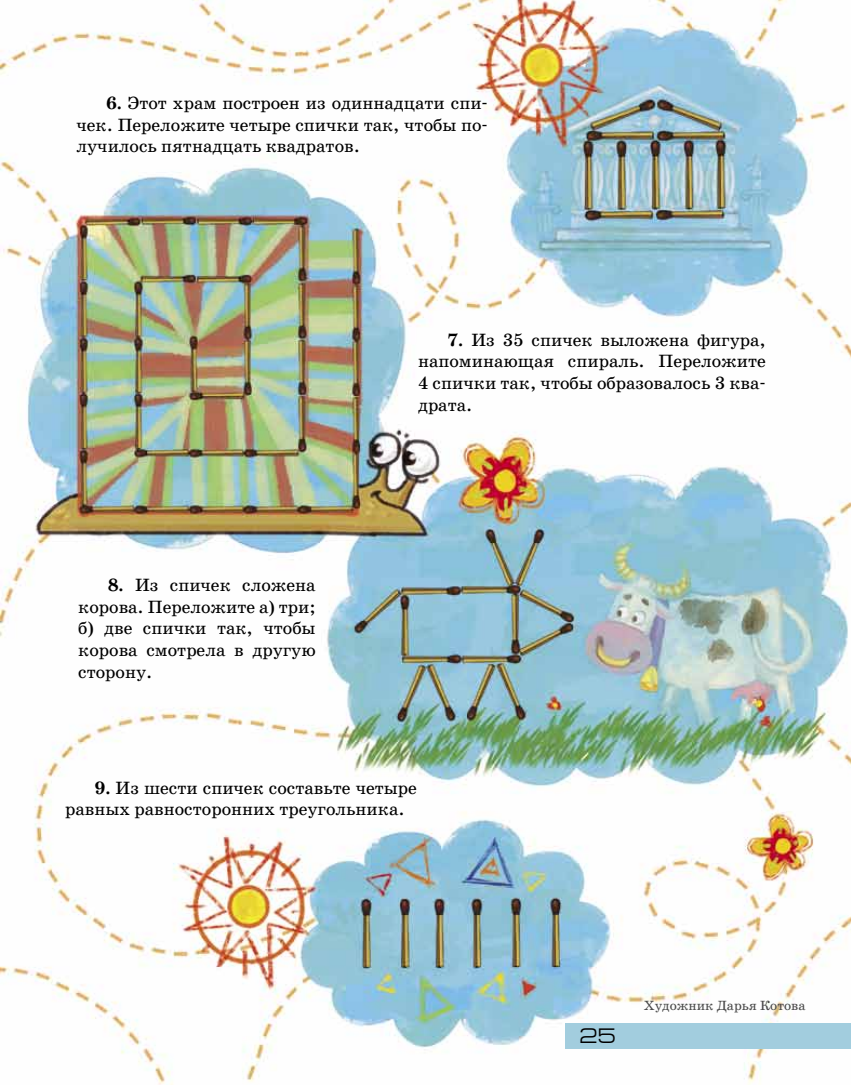
<style>
.page{position:relative;width:851px;height:1085px;background:#fff}
.page>*{position:absolute;margin:0;border:0;box-sizing:border-box;transform-origin:0 0}
.t1{font:21px "Europe Ext";color:#000}
.t2{font:18px/21.6px "School Book C";color:#000;text-align:justify}
.t3{font:13.5px "School Book AC";color:#484848}
.s1{font-weight:700}
</style>
<div class="page">
<img style="left:0;top:0;width:850px;height:1084px">
<div style="left:566px;top:1023px;width:284px;height:25px;background:#a2cdde"></div>
<p class="t2" style="left:77px;top:92px;width:413px;text-indent:30px"><span class="s1">6.</span> Этот храм построен из одиннадцати спи&shy;чек. Переложите четыре спички так, чтобы по&shy;лучилось пятнадцать квадратов.</p>
<p class="t2" style="left:78px;top:574px;width:239px;text-indent:30px"><span class="s1">8.</span> Из спичек сложена корова. Переложите а) три; б) две спички так, чтобы корова смотрела в другую сторону.</p>
<p class="t2" style="left:418px;top:329px;width:349px;text-indent:30px"><span class="s1">7.</span> Из 35 спичек выложена фигура, напоминающая спираль. Переложите 4 спички так, чтобы образовалось 3 ква&shy;драта.</p>
<p class="t2" style="left:65px;top:776px;width:353px;text-indent:30px"><span class="s1">9.</span> Из шести спичек составьте четыре равных равносторонних треугольника.</p>
<p class="t1" style="left:579px;top:1024px;width:38px">25</p>
<p class="t3" style="left:643px;top:998px;width:163px">Художник Дарья Котова</p>
</div>
